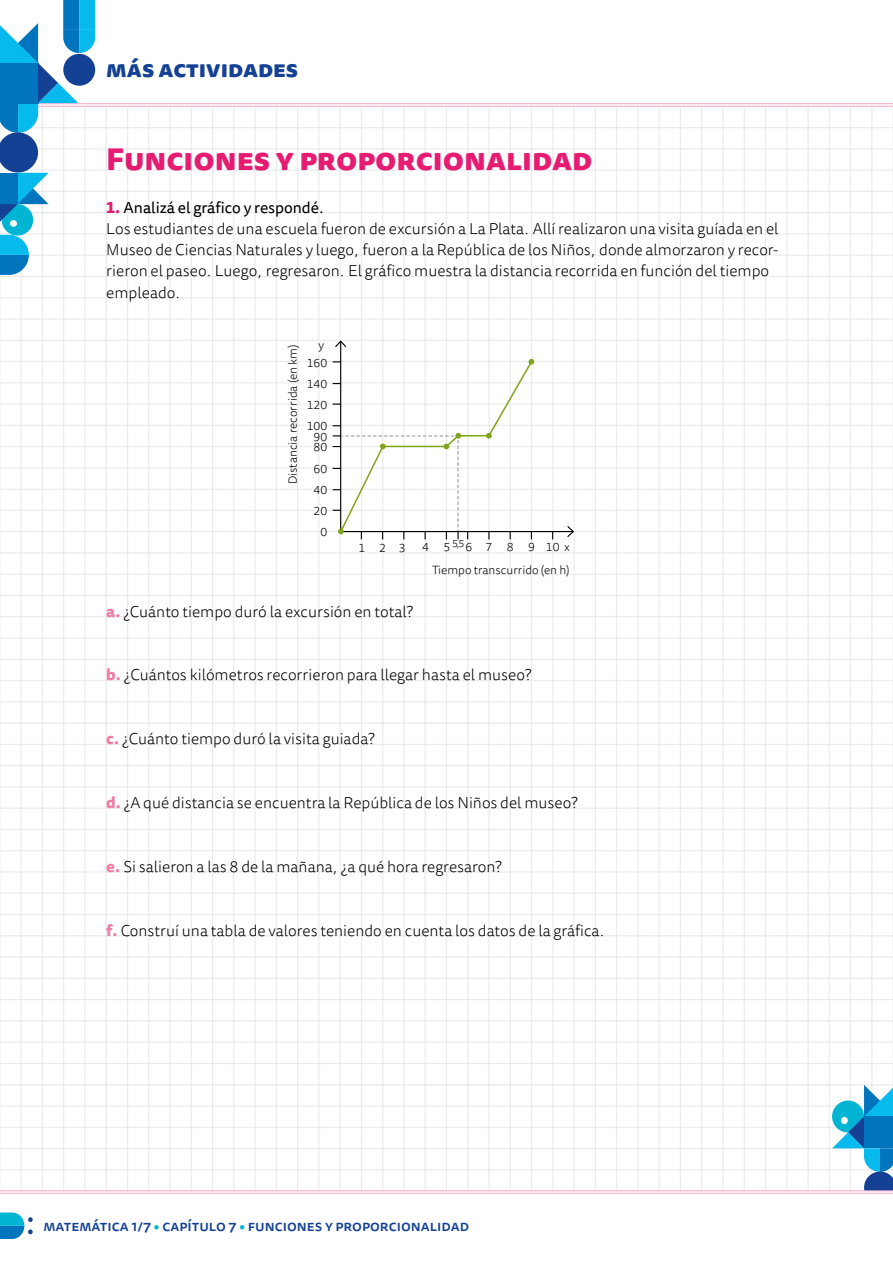
<style>
.page{position:relative;width:893px;height:1263px;background:#fff}
.page>*{position:absolute;margin:0;border:0;box-sizing:border-box;transform-origin:0 0}
.Titulo_de_pagina{font:800 30px "Tisa Sans Pro";color:#e61c72;scale:1.04 1}
.t1{font:800 22.5px "Tisa Sans Pro";color:#144194;scale:1.04 1}
.Subconsigna_abc{font:300 15.75px "Tisa Sans Pro";color:#000}
.txt_sin_sangría{font:300 15.75px/21.3px "Tisa Sans Pro";color:#000}
.Consigna_123{font:15.75px "Tisa Sans Pro";color:#000}
.t2{font:500 15px "Tisa Sans Pro";color:#144194}
.Tabla_CH_relleno{font:300 12px "Tisa Sans Pro";color:#000}
.Tabla_CH_relleno-2{font:300 10.5px "Tisa Sans Pro";color:#000}
.s1{font-weight:800;color:#e61c72}
.s2{font-weight:800;color:#ef7da6}
.s3{color:#00b4d4}
</style>
<div class="page">
<img style="left:0;top:107px;width:893px;height:1083px">
<svg style="left:832px;top:1085px;width:61px;height:105px"></svg>
<hr style="left:0;top:103px;width:893px;height:1px;background:#f5b4d2">
<hr style="left:0;top:106px;width:893px;height:1px;background:#f5b4d2">
<svg style="left:0;top:235px;width:29px;height:40px"></svg>
<div style="left:2px;top:204px;width:31px;height:32px;background:#00b4d4;border-radius:50%"></div>
<div style="left:10px;top:220px;width:7px;height:7px;background:#fff;border-radius:50%"></div>
<svg style="left:0;top:0;width:95px;height:223px"></svg>
<div style="left:63px;top:54px;width:32px;height:32px;background:#144194;border-radius:50%"></div>
<svg style="left:340px;top:340px;width:234px;height:193px"></svg>
<svg style="left:334px;top:340px;width:13px;height:8px"></svg>
<svg style="left:566px;top:525px;width:9px;height:13px"></svg>
<svg style="left:333px;top:359px;width:201px;height:180px"></svg>
<svg style="left:0;top:1212px;width:33px;height:27px"></svg>
<hr style="left:0;top:1190px;width:893px;height:1px;background:#f5b4d2">
<hr style="left:0;top:1193px;width:893px;height:1px;background:#f5b4d2">
<h2 class="t1" style="left:106px;top:52px;width:186px">más actividades</h2>
<p class="Titulo_de_pagina" style="left:106px;top:137px;width:469px">Funciones y proporcionalidad</p>
<p class="Consigna_123" style="left:106px;top:197px;width:220px"><span class="s1">1.</span> Analizá el gráfico y respondé.</p>
<p class="txt_sin_sangría" style="left:106px;top:218px;width:674px">Los estudiantes de una escuela fueron de excursión a La Plata. Allí realizaron una visita guíada en el Museo de Ciencias Naturales y luego, fueron a la República de los Niños, donde almorzaron y recor&shy;rieron el paseo. Luego, regresaron. El gráfico muestra la distancia recorrida en función del tiempo empleado.</p>
<p class="Tabla_CH_relleno" style="left:285px;top:484px;width:141px;rotate:-90deg">Distancia recorrida (en km)</p>
<p class="Tabla_CH_relleno" style="left:319px;top:337px;width:7px">y</p>
<p class="Tabla_CH_relleno" style="left:307px;top:355px;width:22px">160</p>
<p class="Tabla_CH_relleno" style="left:307px;top:376px;width:22px">140</p>
<p class="Tabla_CH_relleno" style="left:307px;top:397px;width:22px">120</p>
<p class="Tabla_CH_relleno" style="left:307px;top:419px;width:22px">100</p>
<p class="Tabla_CH_relleno" style="left:314px;top:429px;width:15px">90</p>
<p class="Tabla_CH_relleno" style="left:314px;top:439px;width:15px">80</p>
<p class="Tabla_CH_relleno" style="left:314px;top:482px;width:15px">40</p>
<p class="Tabla_CH_relleno" style="left:314px;top:461px;width:15px">60</p>
<p class="Tabla_CH_relleno" style="left:314px;top:503px;width:15px">20</p>
<p class="Tabla_CH_relleno" style="left:320px;top:524px;width:8px">0</p>
<p class="Tabla_CH_relleno-2" style="left:452px;top:537px;width:14px">5,5</p>
<p class="Tabla_CH_relleno" style="left:432px;top:562px;width:139px">Tiempo transcurrido (en h)</p>
<p class="Tabla_CH_relleno" style="left:359px;top:540px;width:8px">1</p>
<p class="Tabla_CH_relleno" style="left:379px;top:540px;width:8px">2</p>
<p class="Tabla_CH_relleno" style="left:399px;top:540px;width:8px">3</p>
<p class="Tabla_CH_relleno" style="left:422px;top:539px;width:8px">4</p>
<p class="Tabla_CH_relleno" style="left:443px;top:539px;width:8px">5</p>
<p class="Tabla_CH_relleno" style="left:465px;top:539px;width:8px">6</p>
<p class="Tabla_CH_relleno" style="left:486px;top:539px;width:8px">7</p>
<p class="Tabla_CH_relleno" style="left:507px;top:539px;width:8px">8</p>
<p class="Tabla_CH_relleno" style="left:528px;top:539px;width:8px">9</p>
<p class="Tabla_CH_relleno" style="left:546px;top:539px;width:25px">10 x</p>
<p class="Subconsigna_abc" style="left:106px;top:601px;width:308px"><span class="s2">a.</span> ¿Cuánto tiempo duró la excursión en total?</p>
<p class="Subconsigna_abc" style="left:106px;top:665px;width:426px"><span class="s2">b.</span> ¿Cuántos kilómetros recorrieron para llegar hasta el museo?</p>
<p class="Subconsigna_abc" style="left:106px;top:729px;width:270px"><span class="s2">c.</span> ¿Cuánto tiempo duró la visita guiada?</p>
<p class="Subconsigna_abc" style="left:106px;top:792px;width:473px"><span class="s2">d.</span> ¿A qué distancia se encuentra la República de los Niños del museo?</p>
<p class="Subconsigna_abc" style="left:106px;top:856px;width:397px"><span class="s2">e.</span> Si salieron a las 8 de la mañana, ¿a qué hora regresaron?</p>
<p class="Subconsigna_abc" style="left:106px;top:920px;width:500px"><span class="s2">f.</span> Construí una tabla de valores teniendo en cuenta los datos de la gráfica.</p>
<p class="t2" style="left:43px;top:1215px;width:427px">Matemática 1/7 <span class="s3">•</span> capítulo 7 <span class="s3">•</span> Funciones y proporcionalidad</p>
</div>
